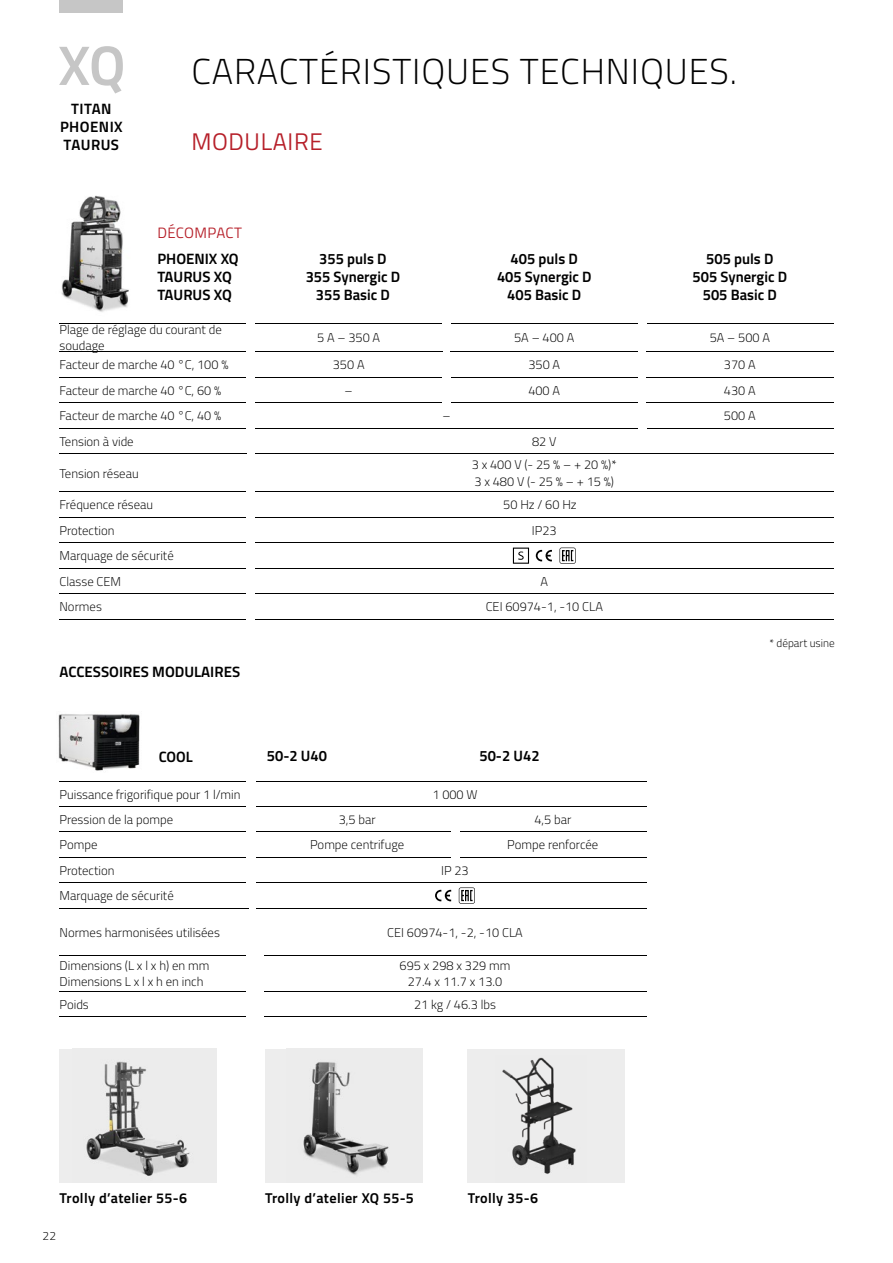
<style>
.page{position:relative;width:893px;height:1263px;background:#fff}
.page>*{position:absolute;margin:0;border:0;box-sizing:border-box;transform-origin:0 0}
.t1{font:300 36px "Titillium Text";letter-spacing:.025em;color:#000}
.t2{font:24px "Titillium Text";letter-spacing:.025em;color:#b61f29}
.t3{font:700 15px/18px "Titillium Text";color:#000;text-align:center}
.t4{font:700 15px/18px "Titillium Text";letter-spacing:.03em;color:#000;text-align:center}
.t5{font:15px "Titillium Text";letter-spacing:.02em;color:#b61f29}
.t6{font:700 14.25px "Titillium Text";letter-spacing:.025em;color:#000}
.t7{font:300 12.75px/16.2px "Titillium Text";color:#000}
.t8{font:300 12px "Titillium Text";color:#000}
.t9{font:300 11.25px "Titillium Text";color:#000}
</style>
<div class="page">
<img style="left:58px;top:714px;width:82px;height:57px">
<div style="left:60px;top:1049px;width:157px;height:133px;background:#ededed"></div>
<img style="left:86px;top:1061px;width:104px;height:115px">
<div style="left:265px;top:1049px;width:157px;height:133px;background:#ededed"></div>
<img style="left:303px;top:1062px;width:86px;height:113px">
<div style="left:468px;top:1049px;width:157px;height:133px;background:#ededed"></div>
<img style="left:502px;top:1057px;width:74px;height:117px">
<img style="left:59px;top:195px;width:70px;height:129px">
<svg style="left:59px;top:46px;width:64px;height:47px"></svg>
<div style="left:59px;top:0;width:64px;height:13px;background:#c6c6c6"></div>
<hr style="left:60px;top:323px;width:187px;height:1px;background:#000">
<hr style="left:255px;top:323px;width:187px;height:1px;background:#000">
<hr style="left:646px;top:323px;width:187px;height:1px;background:#000">
<hr style="left:60px;top:351px;width:187px;height:1px;background:#000">
<hr style="left:255px;top:351px;width:187px;height:1px;background:#000">
<hr style="left:646px;top:351px;width:187px;height:1px;background:#000">
<hr style="left:60px;top:377px;width:187px;height:1px;background:#000">
<hr style="left:255px;top:377px;width:187px;height:1px;background:#000">
<hr style="left:646px;top:377px;width:187px;height:1px;background:#000">
<hr style="left:60px;top:402px;width:187px;height:1px;background:#000">
<hr style="left:255px;top:402px;width:187px;height:1px;background:#000">
<hr style="left:646px;top:402px;width:187px;height:1px;background:#000">
<hr style="left:60px;top:428px;width:187px;height:1px;background:#000">
<hr style="left:255px;top:428px;width:187px;height:1px;background:#000">
<hr style="left:646px;top:428px;width:187px;height:1px;background:#000">
<hr style="left:60px;top:453px;width:187px;height:1px;background:#000">
<hr style="left:60px;top:492px;width:187px;height:1px;background:#000">
<hr style="left:60px;top:517px;width:187px;height:1px;background:#000">
<hr style="left:255px;top:517px;width:187px;height:1px;background:#000">
<hr style="left:451px;top:517px;width:187px;height:1px;background:#000">
<hr style="left:646px;top:517px;width:187px;height:1px;background:#000">
<hr style="left:60px;top:543px;width:187px;height:1px;background:#000">
<hr style="left:255px;top:543px;width:187px;height:1px;background:#000">
<hr style="left:451px;top:543px;width:187px;height:1px;background:#000">
<hr style="left:646px;top:543px;width:187px;height:1px;background:#000">
<hr style="left:60px;top:568px;width:187px;height:1px;background:#000">
<hr style="left:255px;top:568px;width:187px;height:1px;background:#000">
<hr style="left:451px;top:568px;width:187px;height:1px;background:#000">
<hr style="left:646px;top:568px;width:187px;height:1px;background:#000">
<hr style="left:60px;top:594px;width:187px;height:1px;background:#000">
<hr style="left:255px;top:594px;width:187px;height:1px;background:#000">
<hr style="left:451px;top:594px;width:187px;height:1px;background:#000">
<hr style="left:646px;top:594px;width:187px;height:1px;background:#000">
<hr style="left:60px;top:619px;width:187px;height:1px;background:#000">
<hr style="left:255px;top:619px;width:187px;height:1px;background:#000">
<hr style="left:451px;top:619px;width:187px;height:1px;background:#000">
<hr style="left:646px;top:619px;width:187px;height:1px;background:#000">
<hr style="left:255px;top:492px;width:187px;height:1px;background:#000">
<hr style="left:451px;top:492px;width:187px;height:1px;background:#000">
<hr style="left:646px;top:492px;width:187px;height:1px;background:#000">
<hr style="left:255px;top:453px;width:187px;height:1px;background:#000">
<hr style="left:451px;top:453px;width:187px;height:1px;background:#000">
<hr style="left:646px;top:453px;width:187px;height:1px;background:#000">
<svg style="left:442px;top:323px;width:196px;height:106px"></svg>
<svg style="left:513px;top:548px;width:16px;height:16px"></svg>
<svg style="left:536px;top:550px;width:16px;height:11px"></svg>
<svg style="left:559px;top:548px;width:17px;height:16px"></svg>
<hr style="left:60px;top:781px;width:187px;height:1px;background:#000">
<hr style="left:264px;top:781px;width:187px;height:1px;background:#000">
<hr style="left:459px;top:781px;width:187px;height:1px;background:#000">
<hr style="left:60px;top:806px;width:187px;height:1px;background:#000">
<hr style="left:264px;top:806px;width:187px;height:1px;background:#000">
<hr style="left:459px;top:806px;width:187px;height:1px;background:#000">
<hr style="left:60px;top:831px;width:187px;height:1px;background:#000">
<hr style="left:264px;top:831px;width:187px;height:1px;background:#000">
<hr style="left:459px;top:831px;width:187px;height:1px;background:#000">
<hr style="left:60px;top:857px;width:187px;height:1px;background:#000">
<hr style="left:264px;top:857px;width:187px;height:1px;background:#000">
<hr style="left:459px;top:857px;width:187px;height:1px;background:#000">
<hr style="left:60px;top:883px;width:187px;height:1px;background:#000">
<hr style="left:264px;top:883px;width:187px;height:1px;background:#000">
<hr style="left:459px;top:883px;width:187px;height:1px;background:#000">
<hr style="left:60px;top:908px;width:187px;height:1px;background:#000">
<hr style="left:60px;top:955px;width:187px;height:1px;background:#000">
<hr style="left:264px;top:955px;width:187px;height:1px;background:#000">
<hr style="left:459px;top:955px;width:187px;height:1px;background:#000">
<hr style="left:60px;top:991px;width:187px;height:1px;background:#000">
<hr style="left:264px;top:991px;width:187px;height:1px;background:#000">
<hr style="left:459px;top:991px;width:187px;height:1px;background:#000">
<hr style="left:60px;top:1016px;width:187px;height:1px;background:#000">
<hr style="left:264px;top:1016px;width:187px;height:1px;background:#000">
<hr style="left:459px;top:1016px;width:187px;height:1px;background:#000">
<hr style="left:264px;top:908px;width:187px;height:1px;background:#000">
<hr style="left:459px;top:908px;width:187px;height:1px;background:#000">
<svg style="left:435px;top:883px;width:40px;height:26px"></svg>
<p class="t4" style="left:60px;top:99px;width:64px">TITAN<br>PHOENIX<br>TAURUS</p>
<h1 class="t1" style="left:191px;top:46px;width:547px">CARACTÉRISTIQUES TECHNIQUES.</h1>
<h2 class="t2" style="left:191px;top:124px;width:133px">MODULAIRE</h2>
<p class="t5" style="left:157px;top:222px;width:86px">DÉCOMPACT</p>
<p class="t3" style="left:157px;top:249px;width:83px;text-align:left">PHOENIX XQ<br>TAURUS XQ<br>TAURUS XQ</p>
<p class="t3" style="left:306px;top:249px;width:96px">355 puls D<br>355 Synergic D<br>355 Basic D</p>
<p class="t3" style="left:497px;top:249px;width:96px">405 puls D<br>405 Synergic D<br>405 Basic D</p>
<p class="t3" style="left:693px;top:249px;width:96px">505 puls D<br>505 Synergic D<br>505 Basic D</p>
<p class="t7" style="left:60px;top:321px;width:164px">Plage de réglage du courant de soudage</p>
<p class="t7" style="left:317px;top:329px;width:65px">5 A – 350 A</p>
<p class="t7" style="left:514px;top:329px;width:62px">5A – 400 A</p>
<p class="t7" style="left:710px;top:329px;width:62px">5A – 500 A</p>
<p class="t7" style="left:60px;top:356px;width:170px">Facteur de marche 40 °C, 100 %</p>
<p class="t7" style="left:333px;top:356px;width:33px">350 A</p>
<p class="t7" style="left:528px;top:356px;width:33px">350 A</p>
<p class="t7" style="left:724px;top:356px;width:33px">370 A</p>
<p class="t7" style="left:60px;top:381px;width:163px">Facteur de marche 40 °C, 60 %</p>
<p class="t7" style="left:345px;top:381px;width:10px">–</p>
<p class="t7" style="left:528px;top:381px;width:33px">400 A</p>
<p class="t7" style="left:724px;top:381px;width:33px">430 A</p>
<p class="t7" style="left:59px;top:407px;width:163px">Facteur de marche 40 °C, 40 %</p>
<p class="t7" style="left:442px;top:407px;width:10px">–</p>
<p class="t7" style="left:724px;top:407px;width:33px">500 A</p>
<p class="t7" style="left:59px;top:432px;width:76px">Tension à vide</p>
<p class="t7" style="left:532px;top:432px;width:26px">82 V</p>
<p class="t7" style="left:59px;top:464px;width:81px">Tension réseau</p>
<p class="t7" style="left:472px;top:456px;width:147px">3 x 400 V (- 25 % – + 20 %)*<br>3 x 480 V (- 25 % – + 15 %)</p>
<p class="t7" style="left:59px;top:496px;width:95px">Fréquence réseau</p>
<p class="t7" style="left:503px;top:496px;width:75px">50 Hz / 60 Hz</p>
<p class="t7" style="left:59px;top:522px;width:57px">Protection</p>
<p class="t7" style="left:532px;top:522px;width:26px">IP23</p>
<p class="t7" style="left:59px;top:543px;width:116px;line-height:25.5px">Marquage de sécurité<br>Classe CEM</p>
<p class="t7" style="left:540px;top:573px;width:9px">A</p>
<p class="t7" style="left:60px;top:598px;width:44px">Normes</p>
<p class="t7" style="left:486px;top:598px;width:119px">CEI 60974-1, -10 CLA</p>
<p class="t3" style="left:60px;top:662px;width:182px">ACCESSOIRES MODULAIRES</p>
<p class="t3" style="left:159px;top:747px;width:36px">COOL</p>
<p class="t3" style="left:267px;top:746px;width:62px">50-2 U40</p>
<p class="t3" style="left:479px;top:746px;width:62px">50-2 U42</p>
<p class="t7" style="left:60px;top:785px;width:182px">Puissance frigorifique pour 1 l/min</p>
<p class="t7" style="left:432px;top:785px;width:47px">1 000 W</p>
<p class="t7" style="left:60px;top:811px;width:115px">Pression de la pompe</p>
<p class="t7" style="left:339px;top:811px;width:38px">3,5 bar</p>
<p class="t7" style="left:534px;top:811px;width:38px">4,5 bar</p>
<p class="t7" style="left:60px;top:836px;width:39px">Pompe</p>
<p class="t7" style="left:310px;top:836px;width:96px">Pompe centrifuge</p>
<p class="t7" style="left:507px;top:836px;width:92px">Pompe renforcée</p>
<p class="t7" style="left:60px;top:862px;width:57px">Protection</p>
<p class="t7" style="left:441px;top:862px;width:29px">IP 23</p>
<p class="t7" style="left:60px;top:887px;width:116px">Marquage de sécurité</p>
<p class="t7" style="left:60px;top:923px;width:162px">Normes harmonisées utilisées</p>
<p class="t7" style="left:387px;top:923px;width:137px">CEI 60974-1, -2, -10 CLA</p>
<p class="t7" style="left:60px;top:957px;width:151px">Dimensions (L x l x h) en mm<br>Dimensions L x l x h en inch</p>
<p class="t7" style="left:400px;top:957px;width:112px;text-align:center">695 x 298 x 329 mm<br>27.4 x 11.7 x 13.0</p>
<p class="t7" style="left:60px;top:995px;width:31px">Poids</p>
<p class="t7" style="left:414px;top:995px;width:83px">21 kg / 46.3 lbs</p>
<p class="t6" style="left:60px;top:1187px;width:129px">Trolly d’atelier 55-6</p>
<p class="t6" style="left:265px;top:1187px;width:150px">Trolly d’atelier XQ 55-5</p>
<p class="t6" style="left:468px;top:1187px;width:72px">Trolly 35-6</p>
<p class="t8" style="left:43px;top:1227px;width:15px">22</p>
<p class="t9" style="left:769px;top:635px;width:67px">* départ usine</p>
</div>
